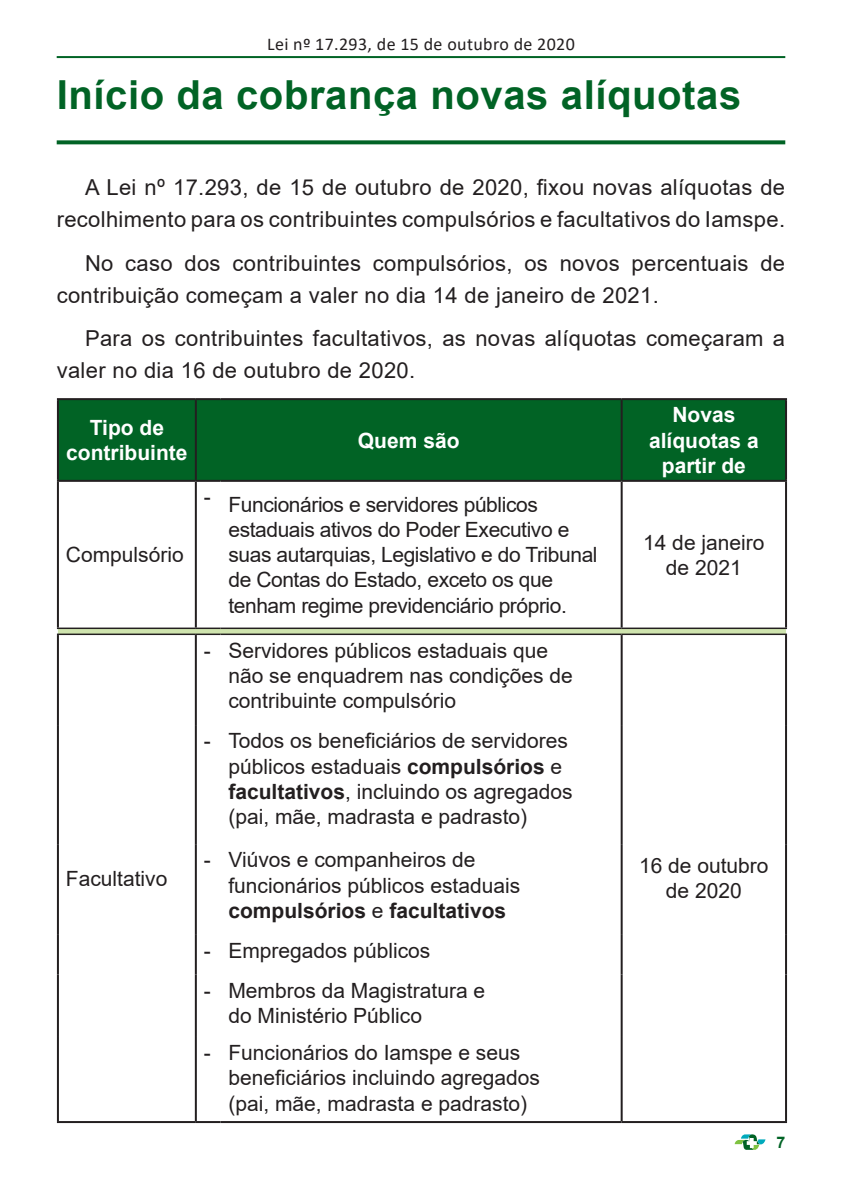
<style>
.page{position:relative;width:842px;height:1191px;background:#fff}
.page>*{position:absolute;margin:0;border:0;box-sizing:border-box;transform-origin:0 0}
.t1{font:700 40px "Arial";letter-spacing:.015em;color:#016325}
.t2{font:22px/32px "Arial";letter-spacing:.015em;color:#231f20}
.t3{font:21px/25.2px "Arial";color:#231f20}
.t4{font:21px/25.2px "Arial";letter-spacing:-.02em;color:#231f20}
.t5{font:700 21px/25.2px "Arial";color:#fff;text-align:center}
.t6{font:18px "Calibri";letter-spacing:.02em;color:#231f20}
.t7{font:700 16px "Arial";color:#016325}
.s1{font-weight:700}
</style>
<div class="page">
<svg style="left:735px;top:1134px;width:30px;height:15px"></svg>
<hr style="left:57px;top:56px;width:728px;height:2px;background:#016325">
<svg style="left:57px;top:140px;width:728px;height:4px;background:#187138"></svg>
<div style="left:59px;top:400px;width:726px;height:80px;background:#016325"></div>
<svg style="left:58px;top:629px;width:728px;height:4px;background:#cce1ab"></svg>
<hr style="left:57px;top:398px;width:139px;height:2px;background:#231f20">
<hr style="left:57px;top:400px;width:2px;height:80px;background:#231f20">
<hr style="left:196px;top:398px;width:24px;height:2px;background:#231f20">
<hr style="left:195px;top:400px;width:2px;height:80px;background:#231f20">
<hr style="left:220px;top:398px;width:402px;height:2px;background:#231f20">
<hr style="left:622px;top:398px;width:165px;height:2px;background:#231f20">
<hr style="left:621px;top:400px;width:2px;height:80px;background:#231f20">
<hr style="left:785px;top:400px;width:2px;height:80px;background:#231f20">
<hr style="left:57px;top:480px;width:139px;height:2px;background:#231f20">
<hr style="left:57px;top:482px;width:2px;height:145px;background:#231f20">
<hr style="left:196px;top:480px;width:24px;height:2px;background:#231f20">
<hr style="left:195px;top:482px;width:2px;height:145px;background:#231f20">
<hr style="left:220px;top:480px;width:402px;height:2px;background:#231f20">
<hr style="left:622px;top:480px;width:165px;height:2px;background:#231f20">
<hr style="left:621px;top:482px;width:2px;height:145px;background:#231f20">
<hr style="left:785px;top:482px;width:2px;height:145px;background:#231f20">
<hr style="left:57px;top:635px;width:2px;height:90px;background:#231f20">
<hr style="left:195px;top:635px;width:2px;height:90px;background:#231f20">
<hr style="left:621px;top:635px;width:2px;height:90px;background:#231f20">
<hr style="left:785px;top:635px;width:2px;height:90px;background:#231f20">
<hr style="left:57px;top:725px;width:2px;height:119px;background:#231f20">
<hr style="left:195px;top:725px;width:2px;height:119px;background:#231f20">
<hr style="left:621px;top:725px;width:2px;height:119px;background:#231f20">
<hr style="left:785px;top:725px;width:2px;height:119px;background:#231f20">
<hr style="left:57px;top:844px;width:2px;height:91px;background:#231f20">
<hr style="left:195px;top:844px;width:2px;height:91px;background:#231f20">
<hr style="left:621px;top:844px;width:2px;height:91px;background:#231f20">
<hr style="left:785px;top:844px;width:2px;height:91px;background:#231f20">
<hr style="left:57px;top:935px;width:2px;height:39px;background:#231f20">
<hr style="left:195px;top:935px;width:2px;height:39px;background:#231f20">
<hr style="left:621px;top:935px;width:2px;height:39px;background:#231f20">
<hr style="left:785px;top:935px;width:2px;height:39px;background:#231f20">
<hr style="left:57px;top:974px;width:2px;height:63px;background:#231f20">
<hr style="left:195px;top:974px;width:2px;height:63px;background:#231f20">
<hr style="left:621px;top:974px;width:2px;height:63px;background:#231f20">
<hr style="left:785px;top:974px;width:2px;height:63px;background:#231f20">
<hr style="left:57px;top:1037px;width:2px;height:84px;background:#231f20">
<hr style="left:195px;top:1037px;width:2px;height:84px;background:#231f20">
<hr style="left:621px;top:1037px;width:2px;height:84px;background:#231f20">
<hr style="left:785px;top:1037px;width:2px;height:84px;background:#231f20">
<hr style="left:57px;top:1121px;width:139px;height:2px;background:#231f20">
<hr style="left:196px;top:1121px;width:24px;height:2px;background:#231f20">
<hr style="left:220px;top:1121px;width:402px;height:2px;background:#231f20">
<hr style="left:622px;top:1121px;width:165px;height:2px;background:#231f20">
<hr style="left:57px;top:627px;width:139px;height:2px;background:#231f20">
<hr style="left:57px;top:633px;width:139px;height:2px;background:#231f20">
<hr style="left:196px;top:627px;width:24px;height:2px;background:#231f20">
<hr style="left:220px;top:627px;width:402px;height:2px;background:#231f20">
<hr style="left:196px;top:633px;width:24px;height:2px;background:#231f20">
<hr style="left:220px;top:633px;width:402px;height:2px;background:#231f20">
<hr style="left:622px;top:627px;width:165px;height:2px;background:#231f20">
<hr style="left:622px;top:633px;width:165px;height:2px;background:#231f20">
<p class="t6" style="left:267px;top:31px;width:309px">Lei nº 17.293, de 15 de outubro de 2020</p>
<p class="t1" style="left:57px;top:66px;width:686px">Início da cobrança novas alíquotas</p>
<p class="t2" style="left:57px;top:171px;width:730px;text-align:right">A Lei nº 17.293, de 15 de outubro de 2020, fixou novas alíquotas de recolhimento para os contribuintes compulsórios e facultativos do Iamspe.</p>
<p class="t2" style="left:57px;top:247px;width:730px;text-indent:28px">No caso dos contribuintes compulsórios, os novos percentuais de contribuição começam a valer no dia 14 de janeiro de 2021.</p>
<p class="t2" style="left:57px;top:322px;width:730px;text-indent:28px">Para os contribuintes facultativos, as novas alíquotas começaram a valer no dia 16 de outubro de 2020.</p>
<p class="t5" style="left:66px;top:415px;width:123px">Tipo de contribuinte</p>
<p class="t3" style="left:66px;top:542px;width:119px">Compulsório</p>
<p class="t3" style="left:66px;top:865px;width:103px">Facultativo</p>
<p class="t5" style="left:358px;top:428px;width:103px">Quem são</p>
<p class="t3" style="left:204px;top:484px;width:8px">-</p>
<p class="t4" style="left:228px;top:492px;width:371px">Funcionários e servidores públicos estaduais ativos do Poder Executivo e suas autarquias, Legislativo e do Tribunal de Contas do Estado, exceto os que tenham regime previdenciário próprio.</p>
<p class="t3" style="left:204px;top:637px;width:8px">-</p>
<p class="t3" style="left:228px;top:637px;width:346px">Servidores públicos estaduais que não se enquadrem nas condições de contribuinte compulsório</p>
<p class="t3" style="left:204px;top:728px;width:8px">-</p>
<p class="t3" style="left:228px;top:728px;width:346px">Todos os beneficiários de servidores públicos estaduais <span class="s1">compulsórios</span> e <span class="s1">facultativos</span>, incluindo os agregados (pai, mãe, madrasta e padrasto)</p>
<p class="t3" style="left:204px;top:847px;width:8px">-</p>
<p class="t3" style="left:228px;top:847px;width:293px">Viúvos e companheiros de funcionários públicos estaduais <span class="s1">compulsórios</span> e <span class="s1">facultativos</span></p>
<p class="t3" style="left:204px;top:938px;width:8px">-</p>
<p class="t3" style="left:228px;top:938px;width:203px">Empregados públicos</p>
<p class="t3" style="left:204px;top:977px;width:8px">-</p>
<p class="t3" style="left:228px;top:977px;width:258px">Membros da Magistratura e do Ministério Público</p>
<p class="t3" style="left:204px;top:1040px;width:8px">-</p>
<p class="t3" style="left:228px;top:1040px;width:313px">Funcionários do Iamspe e seus beneficiários incluindo agregados (pai, mãe, madrasta e padrasto)</p>
<p class="t5" style="left:649px;top:403px;width:111px">Novas alíquotas a partir de</p>
<p class="t3" style="left:643px;top:529px;width:123px;text-align:center">14 de janeiro de 2021</p>
<p class="t3" style="left:639px;top:853px;width:131px;text-align:center">16 de outubro de 2020</p>
<p class="t7" style="left:776px;top:1130px;width:10px">7</p>
</div>
